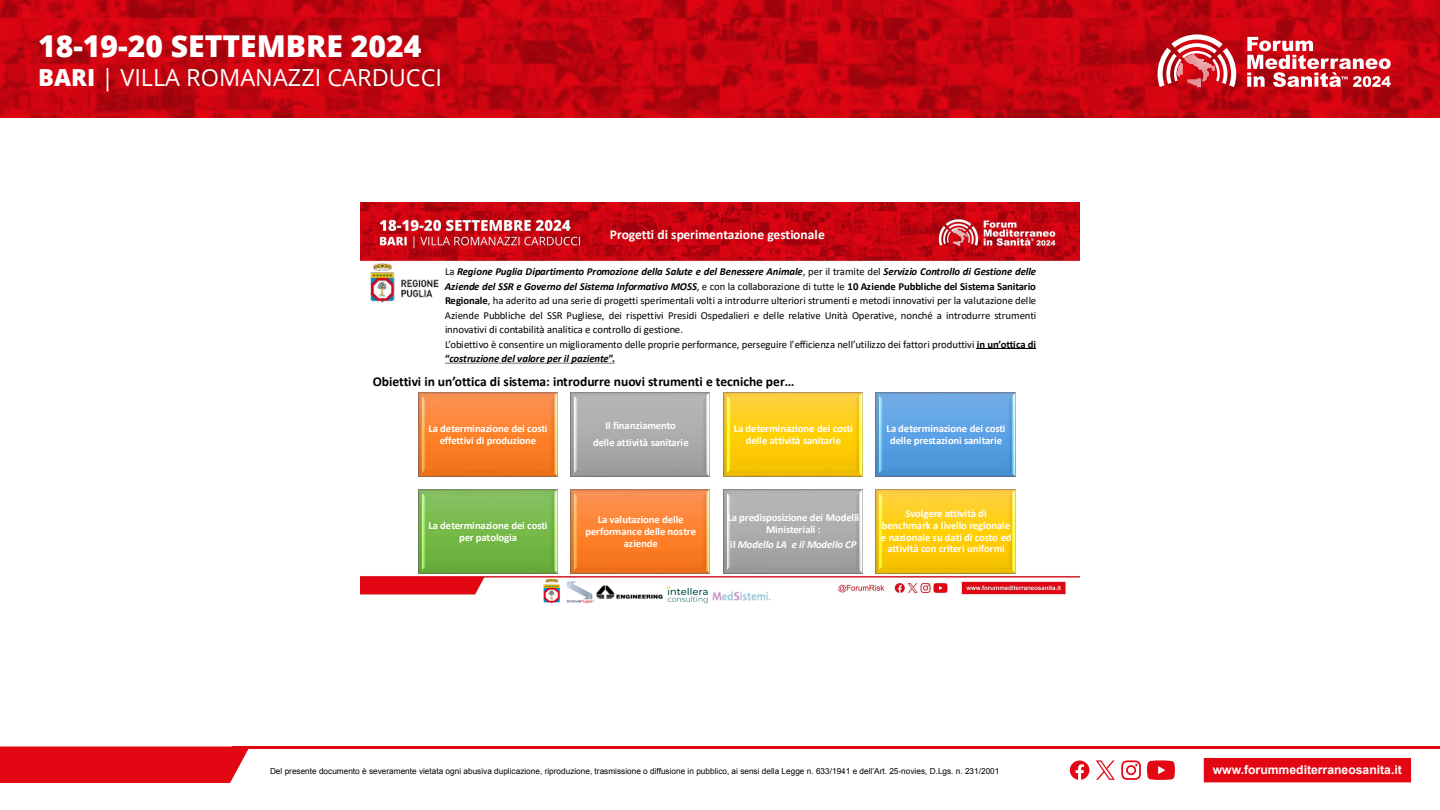
<style>
.page{position:relative;width:1440px;height:810px;background:#fff}
.page>*{position:absolute;margin:0;border:0;box-sizing:border-box;transform-origin:0 0}
.t1{font:800 30.08px "Open Sans";color:#fff}
.t2{font:23.55px "Open Sans";color:#fff}
.t3{font:700 13.5px "Calibri";color:#000}
.t4{font:700 13.5px "Calibri";color:#fff}
.t5{font:700 12.15px "Arial";color:#fff}
.t6{font:700 10.73px/11.9px "Calibri";letter-spacing:-.01em;color:#fff;text-align:center}
.t7{font:italic 700 10.73px/14.6px "Calibri";letter-spacing:-.005em;color:#000}
.t8{font:10.73px/14.6px "Calibri";letter-spacing:-.005em;color:#000}
.t9{font:italic 700 10.73px "Calibri";letter-spacing:-.005em;color:#fff}
.t10{font:10.65px/14.4px "Calibri";letter-spacing:-.005em;color:#000;text-align:justify}
.t11{font:700 10.65px "Calibri";letter-spacing:-.01em;color:#fff}
.t12{font:8.25px "Arial";color:#000}
.s1{font-weight:800}
.s2{font-weight:400;font-style:normal}
.s3{font-style:normal}
.s4{font-weight:700}
.s5{font-weight:700;font-style:italic}
</style>
<div class="page">
<div style="left:0;top:746px;width:249px;height:37px;background:#e30613"></div>
<hr style="left:232px;top:746px;width:1208px;height:3px;background:#e30613">
<div style="left:1203px;top:757px;width:209px;height:27px;background:#e30613;border:1px solid #fff"></div>
<svg style="left:1121px;top:760px;width:20px;height:20px"></svg>
<svg style="left:1147px;top:760px;width:28px;height:20px"></svg>
<svg style="left:1070px;top:761px;width:19px;height:19px"></svg>
<svg style="left:1096px;top:760px;width:19px;height:20px"></svg>
<svg style="left:0;top:0;width:1440px;height:117px;background:#c2040f"></svg>
<svg style="left:1158px;top:34px;width:78px;height:53px"></svg>
<svg style="left:1247px;top:37px;width:144px;height:50px"></svg>
<img style="left:360px;top:202px;width:720px;height:393px">
<img style="left:367px;top:261px;width:72px;height:42px">
<hr style="left:977px;top:348px;width:59px;height:1px;background:#000">
<svg style="left:445px;top:363px;width:170px;height:1px"></svg>
<img style="left:417px;top:392px;width:141px;height:85px">
<img style="left:570px;top:392px;width:141px;height:85px">
<img style="left:722px;top:392px;width:142px;height:85px">
<img style="left:875px;top:392px;width:141px;height:85px">
<img style="left:417px;top:489px;width:141px;height:85px">
<img style="left:570px;top:489px;width:141px;height:85px">
<img style="left:722px;top:489px;width:142px;height:85px">
<img style="left:875px;top:489px;width:141px;height:85px">
<img style="left:536px;top:580px;width:242px;height:24px">
<h1 class="t1" style="left:38px;top:24px;width:385px">18-19-20 SETTEMBRE 2024</h1>
<h2 class="t2" style="left:38px;top:62px;width:406px"><span class="s1">BARI</span> | VILLA ROMANAZZI CARDUCCI</h2>
<p class="t4" style="left:610px;top:225px;width:216px">Progetti di sperimentazione gestionale</p>
<p class="t7" style="left:445px;top:264px;width:593px"><span class="s2">La</span> Regione Puglia Dipartimento Promozione della Salute e del Benessere Animale<span class="s2">, per il tramite del</span> Servizio Controllo di Gestione delle<br>Aziende del SSR e Governo del Sistema Informativo MOSS<span class="s2">, e con la collaborazione di tutte le</span> <span class="s3">10 Aziende Pubbliche del Sistema Sanitario</span></p>
<p class="t10" style="left:445px;top:293px;width:593px"><span class="s4">Regionale</span>, ha aderito ad una serie di progetti sperimentali volti a introdurre ulteriori strumenti e metodi innovativi per la valutazione delle Aziende Pubbliche del SSR Pugliese, dei rispettivi Presidi Ospedalieri e delle relative Unità Operative, nonché a introdurre strumenti innovativi di contabilità analitica e controllo di gestione.</p>
<p class="t8" style="left:445px;top:337px;width:593px">L’obiettivo è consentire un miglioramento delle proprie performance, perseguire l'efficienza nell’utilizzo dei fattori produttivi <span class="s4">in un’ottica di “</span><span class="s5">costruzione del valore per il paziente</span><span class="s4">”.</span></p>
<p class="t3" style="left:373px;top:371px;width:423px">Obiettivi in un’ottica di sistema: introdurre nuovi strumenti e tecniche per…</p>
<p class="t6" style="left:428px;top:422px;width:120px">La determinazione dei costi effettivi di produzione</p>
<p class="t6" style="left:593px;top:418px;width:97px;line-height:16.4px">Il finanziamento<br>delle attività sanitarie</p>
<p class="t6" style="left:734px;top:422px;width:121px">La determinazione dei costi delle attività sanitarie</p>
<p class="t6" style="left:887px;top:422px;width:120px">La determinazione dei costi delle prestazioni sanitarie</p>
<p class="t6" style="left:428px;top:519px;width:120px">La determinazione dei costi per patologia</p>
<p class="t6" style="left:586px;top:514px;width:112px">La valutazione delle performance delle nostre aziende</p>
<p class="t6" style="left:727px;top:511px;width:133px">La predisposizione dei Modelli<br>Ministeriali :</p>
<p class="t9" style="left:730px;top:537px;width:128px"><span class="s3">il</span> Modello LA e il Modello CP</p>
<p class="t6" style="left:881px;top:508px;width:132px">Svolgere attività di benchmark a livello regionale e nazionale su dati di costo ed</p>
<p class="t11" style="left:888px;top:541px;width:119px">attività con criteri uniformi</p>
<p class="t12" style="left:270px;top:766px;width:731px">Del presente documento è severamente vietata ogni abusiva duplicazione, riproduzione, trasmissione o diffusione in pubblico, ai sensi della Legge n. 633/1941 e dell’Art. 25-novies, D.Lgs. n. 231/2001</p>
<p class="t5" style="left:1213px;top:762px;width:191px">www.forummediterraneosanita.it</p>
</div>
